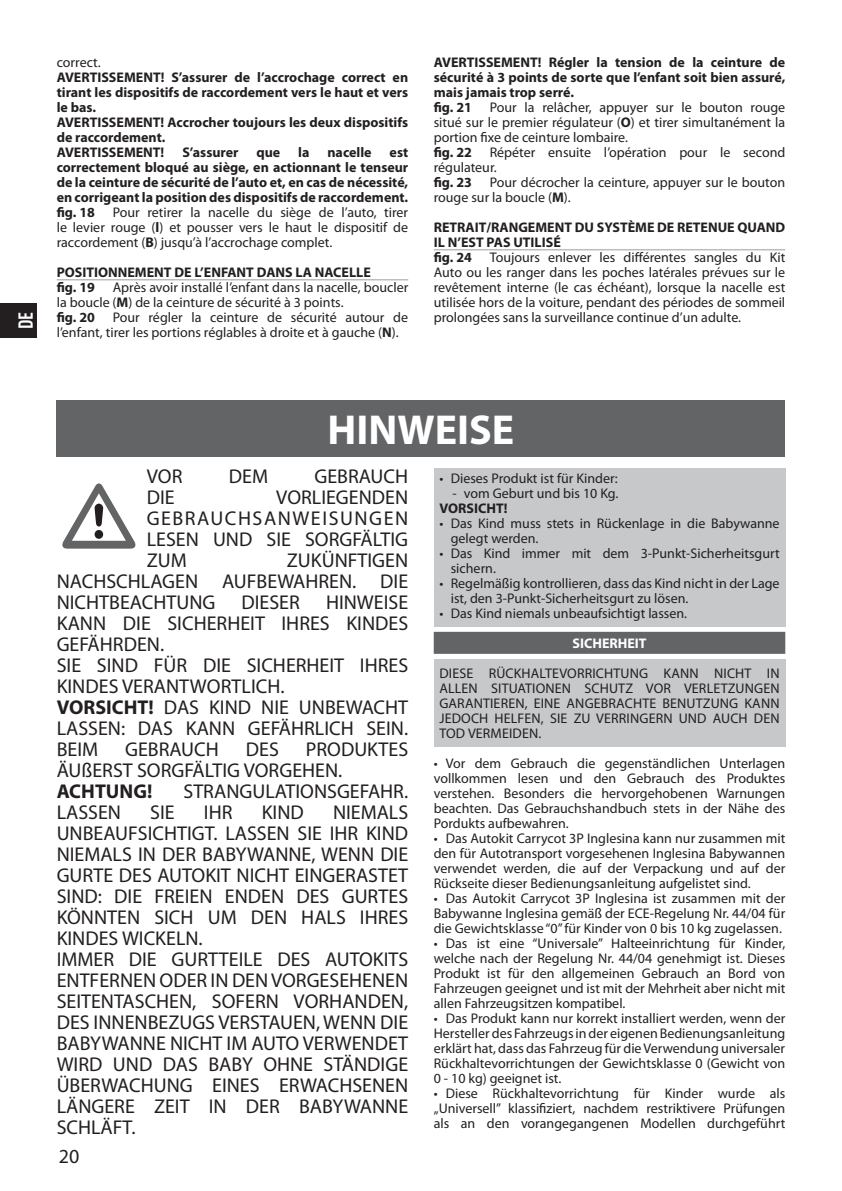
<style>
.page{position:relative;width:842px;height:1191px;background:#fff}
.page>*{position:absolute;margin:0;border:0;box-sizing:border-box;transform-origin:0 0}
.t1{font:700 42px "Myriad Pro";color:#fff}
.t2{font:20px/21px "Myriad Pro";color:#231f20}
.t3{font:700 20px "Myriad Pro";color:#231f20}
.t4{font:700 condensed 20px "DIN Pro";color:#fff}
.t5{font:14px/15px "Myriad Pro";color:#231f20;text-align:justify}
.t6{font:700 14px/15px "Myriad Pro";color:#231f20}
.t7{font:700 14px "Myriad Pro";color:#fff}
.s1{font-weight:700}
</style>
<div class="page">
<div style="left:0;top:304px;width:37px;height:34px;background:#231f20"></div>
<div style="left:434px;top:468px;width:351px;height:158px;background:#c6c8ca"></div>
<div style="left:434px;top:659px;width:351px;height:87px;background:#c6c8ca"></div>
<hr style="left:57px;top:279px;width:351px;height:1px;background:#bbbdc0">
<hr style="left:434px;top:249px;width:351px;height:1px;background:#bbbdc0">
<div style="left:434px;top:632px;width:351px;height:22px;background:#636466"></div>
<svg style="left:62px;top:483px;width:73px;height:65px"></svg>
<div style="left:57px;top:400px;width:728px;height:56px;background:#636466"></div>
<h2 class="t4" style="left:14px;top:329px;width:19px;rotate:-90deg">DE</h2>
<p class="t5" style="left:57px;top:56px;width:45px">correct.</p>
<p class="t6" style="left:57px;top:71px;width:353px">AVERTISSEMENT! S’assurer de l’accrochage correct en tirant les dispositifs de raccordement vers le haut et vers le bas.<br>AVERTISSEMENT! Accrocher toujours les deux dispositifs de raccordement.<br>AVERTISSEMENT!</p>
<p class="t6" style="left:182px;top:146px;width:58px">S’assurer</p>
<p class="t6" style="left:256px;top:146px;width:25px">que</p>
<p class="t6" style="left:298px;top:146px;width:13px">la</p>
<p class="t6" style="left:327px;top:146px;width:46px">nacelle</p>
<p class="t6" style="left:57px;top:146px;width:353px;text-align:justify;text-indent:333px">est correctement bloqué au siège, en actionnant le tenseur de la ceinture de sécurité de l’auto et, en cas de nécessité, en corrigeant la position des dispositifs de raccordement. fig. 18</p>
<p class="t5" style="left:57px;top:206px;width:353px;text-indent:56px">Pour retirer la nacelle du siège de l’auto, tirer le levier rouge (<span class="s1">l</span>) et pousser vers le haut le dispositif de raccordement (<span class="s1">B</span>) jusqu’à l’accrochage complet.</p>
<p class="t6" style="left:57px;top:266px;width:316px">POSITIONNEMENT DE L’ENFANT DANS LA NACELLE fig. 19</p>
<p class="t5" style="left:57px;top:281px;width:353px;text-align:left;text-indent:56px">Après avoir installé l’enfant dans la nacelle, boucler la boucle (<span class="s1">M</span>) de la ceinture de sécurité à 3 points.<br><span class="s1">fig. 20</span></p>
<p class="t5" style="left:57px;top:311px;width:353px;text-indent:56px">Pour régler la ceinture de sécurité autour de l’enfant, tirer les portions réglables à droite et à gauche (<span class="s1">N</span>).</p>
<p class="t6" style="left:434px;top:56px;width:353px">AVERTISSEMENT! Régler la tension de la ceinture de sécurité à 3 points de sorte que l’enfant soit bien assuré, mais jamais trop serré.<br>fig. 21</p>
<p class="t5" style="left:434px;top:101px;width:353px;text-indent:56px">Pour la relâcher, appuyer sur le bouton rouge situé sur le premier régulateur (<span class="s1">O</span>) et tirer simultanément la portion fixe de ceinture lombaire.</p>
<p class="t6" style="left:434px;top:146px;width:40px">fig. 22</p>
<p class="t5" style="left:434px;top:146px;width:353px;text-indent:56px">Répéter ensuite l’opération pour le second régulateur.</p>
<p class="t6" style="left:434px;top:176px;width:40px">fig. 23</p>
<p class="t5" style="left:434px;top:176px;width:353px;text-indent:56px">Pour décrocher la ceinture, appuyer sur le bouton rouge sur la boucle (<span class="s1">M</span>).</p>
<p class="t6" style="left:434px;top:221px;width:353px">RETRAIT/RANGEMENT DU SYSTÈME DE RETENUE QUAND<br>IL N’EST PAS UTILISÉ<br>fig. 24</p>
<p class="t5" style="left:434px;top:251px;width:353px;text-indent:56px">Toujours enlever les différentes sangles du Kit Auto ou les ranger dans les poches latérales prévues sur le revêtement interne (le cas échéant), lorsque la nacelle est utilisée hors de la voiture, pendant des périodes de sommeil prolongées sans la surveillance continue d’un adulte.</p>
<h1 class="t1" style="left:328px;top:414px;width:188px">HINWEISE</h1>
<h2 class="t2" style="left:147px;top:467px;width:37px">VOR</h2>
<h2 class="t2" style="left:229px;top:467px;width:41px">DEM</h2>
<h2 class="t2" style="left:315px;top:467px;width:95px">GEBRAUCH</h2>
<h2 class="t2" style="left:147px;top:488px;width:29px">DIE</h2>
<h2 class="t2" style="left:147px;top:488px;width:263px;text-align:justify;text-indent:129px">VORLIEGENDEN GEBRAUCHSANWEISUNGEN LESEN UND SIE SORGFÄLTIG ZUM</h2>
<h2 class="t2" style="left:57px;top:551px;width:353px;text-align:justify;text-indent:230px">ZUKÜNFTIGEN NACHSCHLAGEN AUFBEWAHREN. DIE NICHTBEACHTUNG</h2>
<h2 class="t2" style="left:57px;top:593px;width:353px;text-indent:269px">HINWEISE<br>KANN DIE SICHERHEIT IHRES KINDES<br>GEFÄHRDEN.<br>SIE SIND FÜR DIE SICHERHEIT IHRES<br>KINDES VERANTWORTLICH.<br><span class="s1">VORSICHT!</span> DAS KIND NIE UNBEWACHT<br>LASSEN: DAS KANN GEFÄHRLICH SEIN.<br>BEIM</h2>
<h2 class="t2" style="left:241px;top:593px;width:60px">DIESER</h2>
<h2 class="t2" style="left:57px;top:740px;width:353px;text-indent:249px">PRODUKTES<br>ÄUßERST SORGFÄLTIG VORGEHEN.</h2>
<h2 class="t3" style="left:57px;top:783px;width:97px">ACHTUNG!</h2>
<h2 class="t2" style="left:183px;top:782px;width:226px">STRANGULATIONSGEFAHR.</h2>
<h2 class="t2" style="left:57px;top:803px;width:66px">LASSEN</h2>
<h2 class="t2" style="left:150px;top:803px;width:26px">SIE</h2>
<h2 class="t2" style="left:204px;top:803px;width:30px">IHR</h2>
<h2 class="t2" style="left:262px;top:803px;width:44px">KIND</h2>
<h2 class="t2" style="left:125px;top:740px;width:95px">GEBRAUCH</h2>
<h2 class="t2" style="left:246px;top:740px;width:35px">DES</h2>
<p class="t2" style="left:57px;top:803px;width:353px;text-indent:276px">NIEMALS<br>UNBEAUFSICHTIGT. LASSEN SIE IHR KIND<br>NIEMALS IN DER BABYWANNE, WENN DIE<br>GURTE DES AUTOKIT NICHT EINGERASTET<br>SIND: DIE FREIEN ENDEN DES GURTES<br>KÖNNTEN SICH UM DEN HALS IHRES<br>KINDES WICKELN.<br>IMMER DIE GURTTEILE DES AUTOKITS<br>ENTFERNEN ODER IN DEN VORGESEHENEN<br>SEITENTASCHEN, SOFERN VORHANDEN,<br>DES INNENBEZUGS VERSTAUEN, WENN DIE<br>BABYWANNE NICHT IM AUTO VERWENDET<br>WIRD UND DAS BABY OHNE STÄNDIGE<br>ÜBERWACHUNG EINES ERWACHSENEN<br>LÄNGERE ZEIT IN DER BABYWANNE<br>SCHLÄFT.</p>
<h2 class="t2" style="left:59px;top:1147px;width:22px">20</h2>
<p class="t5" style="left:439px;top:471px;width:180px">• Dieses Produkt ist für Kinder:</p>
<p class="t5" style="left:452px;top:486px;width:168px">- vom Geburt und bis 10 Kg.</p>
<p class="t6" style="left:439px;top:501px;width:70px">VORSICHT!</p>
<p class="t5" style="left:451px;top:516px;width:330px;text-indent:-11px">• Das Kind muss stets in Rückenlage in die Babywanne gelegt werden.</p>
<p class="t5" style="left:451px;top:546px;width:330px;text-indent:-11px">• Das Kind immer mit dem 3-Punkt-Sicherheitsgurt sichern.</p>
<p class="t5" style="left:451px;top:576px;width:330px;text-indent:-11px">• Regelmäßig kontrollieren, dass das Kind nicht in der Lage ist, den 3-Punkt-Sicherheitsgurt zu lösen.</p>
<p class="t5" style="left:439px;top:606px;width:249px">• Das Kind niemals unbeaufsichtigt lassen.</p>
<p class="t7" style="left:572px;top:637px;width:76px">SICHERHEIT</p>
<p class="t5" style="left:439px;top:666px;width:342px">DIESE RÜCKHALTEVORRICHTUNG KANN NICHT IN ALLEN SITUATIONEN SCHUTZ VOR VERLETZUNGEN GARANTIEREN, EINE ANGEBRACHTE BENUTZUNG KANN JEDOCH HELFEN, SIE ZU VERRINGERN UND AUCH DEN TOD VERMEIDEN.</p>
<p class="t5" style="left:434px;top:756px;width:353px">• Vor dem Gebrauch die gegenständlichen Unterlagen vollkommen lesen und den Gebrauch des Produktes verstehen. Besonders die hervorgehobenen Warnungen beachten. Das Gebrauchshandbuch stets in der Nähe des Pordukts aufbewahren.</p>
<p class="t5" style="left:434px;top:831px;width:353px">• Das Autokit Carrycot 3P Inglesina kann nur zusammen mit den für Autotransport vorgesehenen Inglesina Babywannen verwendet werden, die auf der Verpackung und auf der Rückseite dieser Bedienungsanleitung aufgelistet sind.</p>
<p class="t5" style="left:434px;top:891px;width:353px">• Das Autokit Carrycot 3P Inglesina ist zusammen mit der Babywanne Inglesina gemäß der ECE-Regelung Nr. 44/04 für die Gewichtsklasse “0” für Kinder von 0 bis 10 kg zugelassen.</p>
<p class="t5" style="left:434px;top:936px;width:353px">• Das ist eine “Universale” Halteeinrichtung für Kinder, welche nach der Regelung Nr. 44/04 genehmigt ist. Dieses Produkt ist für den allgemeinen Gebrauch an Bord von Fahrzeugen geeignet und ist mit der Mehrheit aber nicht mit allen Fahrzeugsitzen kompatibel.</p>
<p class="t5" style="left:434px;top:1011px;width:353px">• Das Produkt kann nur korrekt installiert werden, wenn der Hersteller des Fahrzeugs in der eigenen Bedienungsanleitung erklärt hat, dass das Fahrzeug für die Verwendung universaler Rückhaltevorrichtungen der Gewichtsklasse 0 (Gewicht von 0 - 10 kg) geeignet ist.</p>
<p class="t5" style="left:434px;top:1086px;width:353px">• Diese Rückhaltevorrichtung für Kinder wurde als „Universell” klassifiziert, nachdem restriktivere Prüfungen als an den vorangegangenen Modellen durchgeführt</p>
</div>
